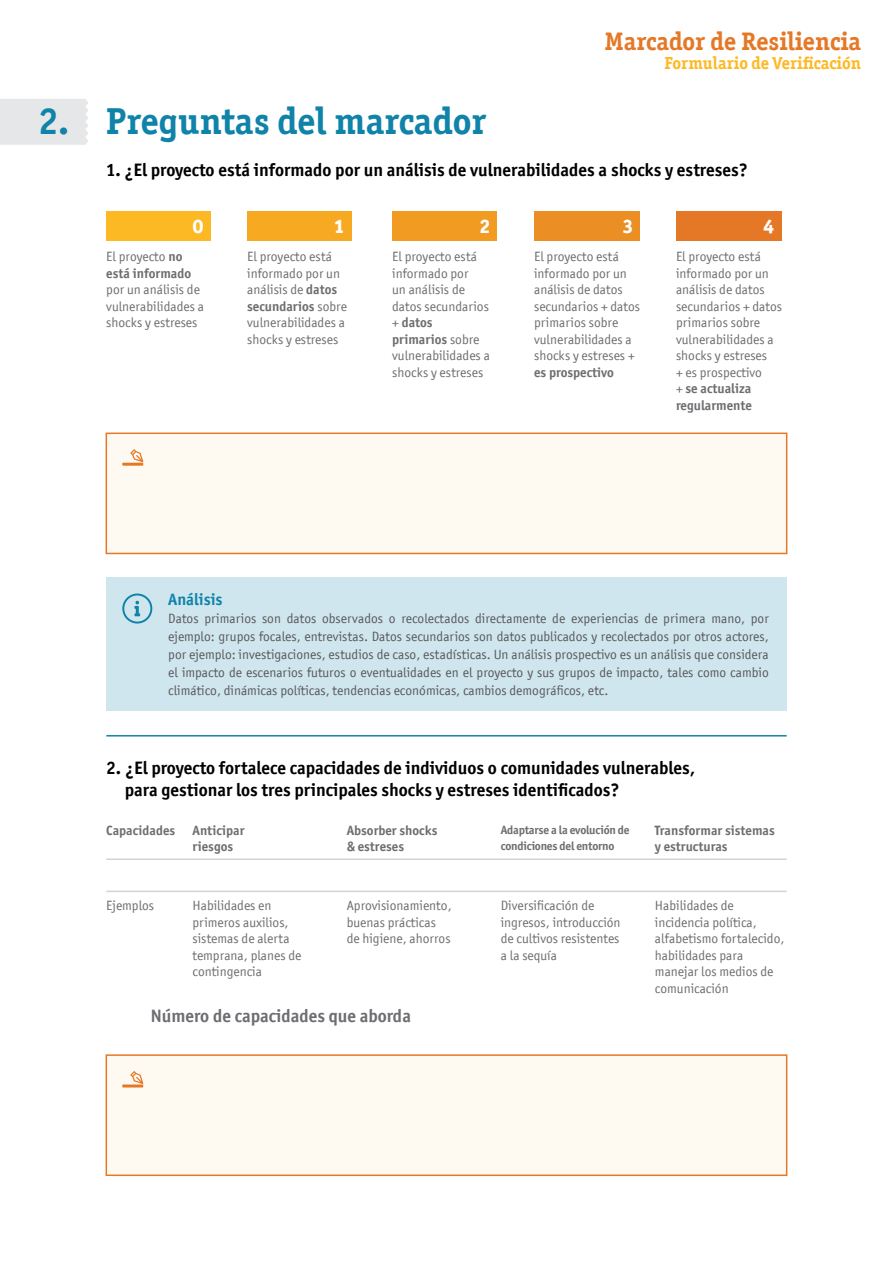
<style>
.page{position:relative;width:893px;height:1263px;background:#fff}
.page>*{position:absolute;margin:0;border:0;box-sizing:border-box;transform-origin:0 0}
.t1{font:700 37.5px "Officina Ser ITC";color:#1083a9}
.t2{font:700 37.5px "Officina San ITC";color:#1083a9}
.t3{font:700 25.35px "Officina Ser ITC";color:#e57827}
.t4{font:800 19.5px "Officina San ITC";color:#fff}
.t5{font:700 18px/22.5px "Officina San ITC";color:#000}
.t6{font:700 18px "Officina San ITC";color:#6d6e71}
.t7{font:700 17.4px "Officina Ser ITC";color:#fdb924}
.t8{font:700 16.5px "Officina San ITC";color:#1083a9}
.t9{font:13.5px/16.5px "Officina San ITC";color:#6d6e71}
.t10{font:13.5px/18px "Officina San ITC";color:#58595b;text-align:justify}
.t11{font:700 13.5px/16.5px "Officina Sans ITC Pro";color:#6d6e71}
.t12{font:700 13.5px/16.5px "Officina San ITC";color:#6d6e71}
.t13{font:700 12px/16.5px "Officina Sans ITC Pro";letter-spacing:-.02em;color:#6d6e71}
.s1{font-weight:400}
.s2{font-weight:700}
</style>
<div class="page">
<div style="left:106px;top:577px;width:681px;height:134px;background:#d0e6ee"></div>
<svg style="left:122px;top:593px;width:30px;height:30px"></svg>
<hr style="left:106px;top:858px;width:681px;height:2px;background:#d1d3d4">
<hr style="left:106px;top:891px;width:681px;height:1px;background:#d1d3d4">
<hr style="left:106px;top:735px;width:681px;height:1px;background:#1083a9">
<div style="left:106px;top:212px;width:105px;height:29px;background:#fdb924"></div>
<div style="left:247px;top:212px;width:105px;height:29px;background:#f7a922"></div>
<div style="left:392px;top:212px;width:105px;height:29px;background:#f19b23"></div>
<div style="left:534px;top:212px;width:106px;height:29px;background:#eb8e24"></div>
<div style="left:676px;top:212px;width:106px;height:29px;background:#e57827"></div>
<div style="left:106px;top:432px;width:681px;height:122px;background:#fefaf1;border:2px solid #e57827"></div>
<svg style="left:122px;top:449px;width:21px;height:17px"></svg>
<div style="left:106px;top:1054px;width:681px;height:122px;background:#fefaf1;border:2px solid #e57827"></div>
<svg style="left:122px;top:1071px;width:21px;height:16px"></svg>
<div style="left:0;top:99px;width:88px;height:46px;background:#e6e7e8"></div>
<h1 class="t2" style="left:38px;top:98px;width:33px">2.</h1>
<h1 class="t1" style="left:106px;top:98px;width:381px">Preguntas del marcador</h1>
<h2 class="t3" style="left:605px;top:26px;width:258px">Marcador de Resiliencia</h2>
<p class="t7" style="left:664px;top:53px;width:198px">Formulario de Verificación</p>
<h3 class="t5" style="left:106px;top:159px;width:643px">1. ¿El proyecto está informado por un análisis de vulnerabilidades a shocks y estreses?</h3>
<h3 class="t4" style="left:193px;top:214px;width:12px">0</h3>
<h3 class="t4" style="left:334px;top:214px;width:12px">1</h3>
<h3 class="t4" style="left:480px;top:214px;width:12px">2</h3>
<h3 class="t4" style="left:623px;top:214px;width:12px">3</h3>
<h3 class="t4" style="left:764px;top:214px;width:12px">4</h3>
<p class="t12" style="left:106px;top:248px;width:86px"><span class="s1">El proyecto</span> no está informado</p>
<p class="t9" style="left:106px;top:281px;width:99px">por un análisis de vulnerabilidades a shocks y estreses</p>
<p class="t9" style="left:247px;top:248px;width:101px">El proyecto está informado por un análisis de <span class="s2">datos secundarios</span> sobre vulnerabilidades a shocks y estreses</p>
<p class="t9" style="left:392px;top:248px;width:99px">El proyecto está informado por<br>un análisis de datos secundarios + <span class="s2">datos primarios</span> sobre vulnerabilidades a shocks y estreses</p>
<p class="t9" style="left:534px;top:248px;width:107px">El proyecto está informado por un análisis de datos secundarios + datos primarios sobre vulnerabilidades a shocks y estreses +</p>
<p class="t12" style="left:534px;top:364px;width:81px">es prospectivo</p>
<p class="t9" style="left:676px;top:248px;width:107px">El proyecto está informado por un análisis de datos secundarios + datos primarios sobre vulnerabilidades a shocks y estreses<br>+ es prospectivo<br>+ <span class="s2">se actualiza regularmente</span></p>
<p class="t8" style="left:168px;top:590px;width:56px">Análisis</p>
<p class="t10" style="left:168px;top:610px;width:602px">Datos primarios son datos observados o recolectados directamente de experiencias de primera mano, por ejemplo: grupos focales, entrevistas. Datos secundarios son datos publicados y recolectados por otros actores, por ejemplo: investigaciones, estudios de caso, estadísticas. Un análisis prospectivo es un análisis que considera el impacto de escenarios futuros o eventualidades en el proyecto y sus grupos de impacto, tales como cambio climático, dinámicas políticas, tendencias económicas, cambios demográficos, etc.</p>
<h3 class="t5" style="left:125px;top:756px;width:572px;text-indent:-19px">2. ¿El proyecto fortalece capacidades de individuos o comunidades vulnerables, para gestionar los tres principales shocks y estreses identificados?</h3>
<p class="t11" style="left:106px;top:822px;width:71px">Capacidades</p>
<p class="t13" style="left:501px;top:821px;width:130px">Adaptarse a la evolución de condiciones del entorno</p>
<p class="t11" style="left:347px;top:822px;width:92px">Absorber shocks &amp; estreses</p>
<p class="t11" style="left:655px;top:822px;width:121px">Transformar sistemas y estructuras</p>
<p class="t11" style="left:193px;top:822px;width:53px">Anticipar riesgos</p>
<p class="t9" style="left:106px;top:897px;width:49px">Ejemplos</p>
<p class="t9" style="left:193px;top:897px;width:110px">Habilidades en primeros auxilios, sistemas de alerta temprana, planes de contingencia</p>
<p class="t9" style="left:347px;top:897px;width:106px">Aprovisionamiento, buenas prácticas de higiene, ahorros</p>
<p class="t9" style="left:501px;top:897px;width:121px">Diversificación de ingresos, introducción de cultivos resistentes a la sequía</p>
<p class="t9" style="left:655px;top:897px;width:131px">Habilidades de incidencia política, alfabetismo fortalecido, habilidades para manejar los medios de comunicación</p>
<h3 class="t6" style="left:151px;top:1005px;width:262px">Número de capacidades que aborda</h3>
</div>
